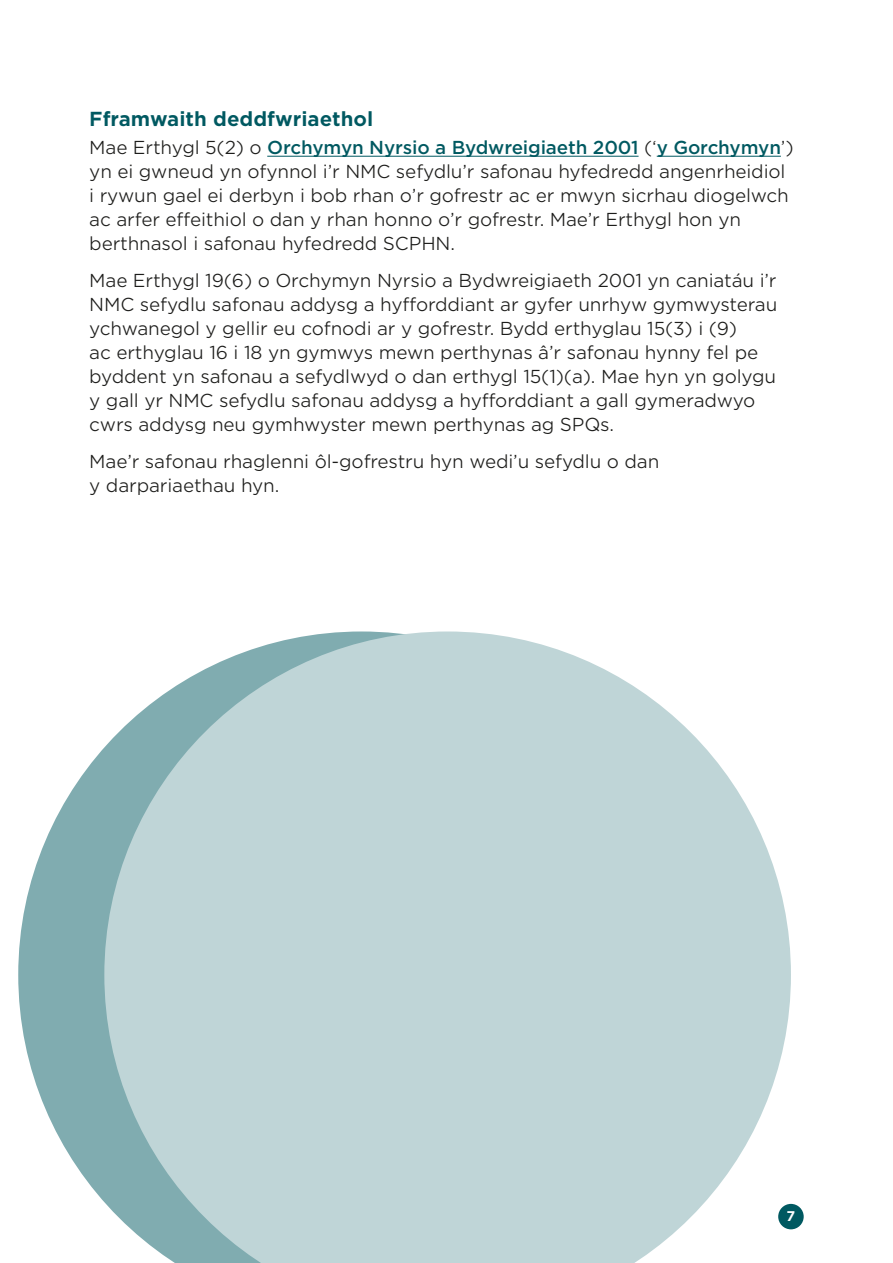
<style>
.page{position:relative;width:893px;height:1263px;background:#fff}
.page>*{position:absolute;margin:0;border:0;box-sizing:border-box;transform-origin:0 0}
.Subhead{font:700 19.5px "Gotham S Sm";color:#005961}
.Body_copy{font:300 18px/24px "Gotham S Sm";letter-spacing:-.01em;color:#1d1d1b}
.t1{font:700 13.5px "Gotham S Sm";color:#fff}
.s1{font-weight:500;color:#005961}
</style>
<div class="page">
<div style="left:778px;top:1204px;width:26px;height:25px;background:#005961;border-radius:50%"></div>
<hr style="left:267px;top:156px;width:371px;height:1px;background:#005961">
<hr style="left:657px;top:156px;width:124px;height:1px;background:#005961">
<svg style="left:18px;top:748px;width:86px;height:454px;fill:#80acb0"></svg>
<svg style="left:104px;top:631px;width:687px;height:632px;background:#c2d7d8"></svg>
<h3 class="Subhead" style="left:89px;top:106px;width:286px">Fframwaith deddfwriaethol</h3>
<p class="Body_copy" style="left:89px;top:135px;width:706px">Mae Erthygl 5(2) o <span class="s1">Orchymyn Nyrsio a Bydwreigiaeth 2001</span> (‘<span class="s1">y Gorchymyn</span>’) yn ei gwneud yn ofynnol i’r NMC sefydlu’r safonau hyfedredd angenrheidiol i rywun gael ei derbyn i bob rhan o’r gofrestr ac er mwyn sicrhau diogelwch ac arfer effeithiol o dan y rhan honno o’r gofrestr. Mae’r Erthygl hon yn berthnasol i safonau hyfedredd SCPHN.</p>
<p class="Body_copy" style="left:89px;top:268px;width:690px">Mae Erthygl 19(6) o Orchymyn Nyrsio a Bydwreigiaeth 2001 yn caniatáu i’r NMC sefydlu safonau addysg a hyfforddiant ar gyfer unrhyw gymwysterau ychwanegol y gellir eu cofnodi ar y gofrestr. Bydd erthyglau 15(3) i (9)<br>ac erthyglau 16 i 18 yn gymwys mewn perthynas â’r safonau hynny fel pe byddent yn safonau a sefydlwyd o dan erthygl 15(1)(a). Mae hyn yn golygu y gall yr NMC sefydlu safonau addysg a hyfforddiant a gall gymeradwyo cwrs addysg neu gymhwyster mewn perthynas ag SPQs.</p>
<p class="Body_copy" style="left:89px;top:449px;width:572px">Mae’r safonau rhaglenni ôl-gofrestru hyn wedi’u sefydlu o dan y darpariaethau hyn.</p>
<p class="t1" style="left:786px;top:1206px;width:10px">7</p>
</div>
